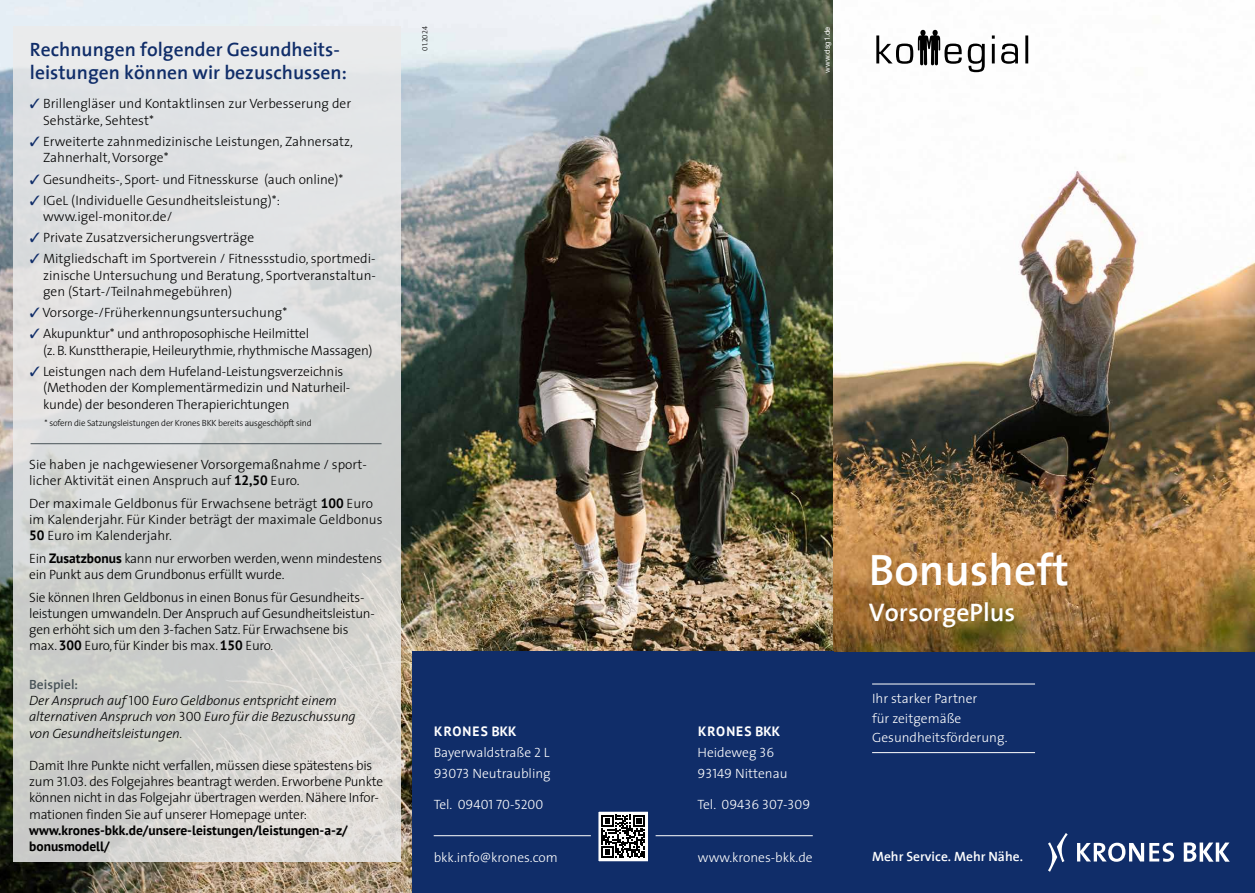
<style>
.page{position:relative;width:1255px;height:893px;background:#fff}
.page>*{position:absolute;margin:0;border:0;box-sizing:border-box;transform-origin:0 0}
.t1{font:600 44.4px "The Sans";color:#fff}
.t2{font:600 25.65px "The Sans";color:#fff}
.t3{font:600 19.5px/23.4px "The Sans";color:#102d69}
.t4{font:300 13.5px/16.2px "The Sans";letter-spacing:-.01em;color:#000}
.t5{font:300 13.5px/19.5px "The Sans";color:#fff}
.t6{font:italic 300 13.5px/16.2px "The Sans";letter-spacing:-.01em;color:#000}
.t7{font:700 13.5px/16.2px "PT Sans";color:#000}
.t8{font:13.5px "The Sans Light Caps";color:#fff}
.t9{font:600 13.5px "The Sans";color:#fff}
.t10{font:700 13.5px "PT Sans";letter-spacing:.08em;color:#fff}
.t11{font:300 9px "The Sans";letter-spacing:-.02em;color:#000}
.t12{font:7.5px "Helvetica Neue";color:#fff}
.t13{font:7.5px "The Sans Light Caps";color:#000}
.s1{color:#102d69}
.s2{font-family:"PT Sans";font-weight:700}
.s3{font-family:"The Sans Light Caps";font-weight:400}
.s4{font-weight:600;font-style:normal;color:#485358}
.s5{font-family:"The Sans Light Caps";font-weight:400;font-style:normal}
.s6{font-family:"The Sans";font-weight:300}
</style>
<div class="page">
<div style="left:833px;top:652px;width:421px;height:241px;background:#102d69"></div>
<img style="left:0;top:0;width:833px;height:893px">
<img style="left:833px;top:29px;width:421px;height:623px">
<svg style="left:13px;top:26px;width:387px;height:836px;background:#d8d9d8"></svg>
<hr style="left:31px;top:443px;width:350px;height:1px;background:#485358">
<hr style="left:872px;top:684px;width:163px;height:1px;background:#fff">
<hr style="left:872px;top:752px;width:163px;height:1px;background:#fff">
<svg style="left:876px;top:30px;width:152px;height:42px"></svg>
<svg style="left:1077px;top:843px;width:96px;height:19px"></svg>
<svg style="left:1048px;top:833px;width:19px;height:39px"></svg>
<svg style="left:1183px;top:842px;width:46px;height:20px"></svg>
<div style="left:412px;top:652px;width:421px;height:241px;background:#102d69"></div>
<hr style="left:433px;top:835px;width:379px;height:1px;background:#fff">
<div style="left:594px;top:808px;width:57px;height:57px;background:#fff"></div>
<svg style="left:601px;top:815px;width:44px;height:43px"></svg>
<div style="left:591px;top:804px;width:64px;height:65px;border:8px solid #102d69"></div>
<h3 class="t3" style="left:30px;top:37px;width:318px">Rechnungen folgender Gesundheits&shy;leistungen können wir bezuschussen:</h3>
<p class="t4" style="left:43px;top:95px;width:309px;text-indent:-13px"><span class="s1">✓</span> Brillengläser und Kontaktlinsen zur Verbesserung der<br>Sehstärke, Sehtest*</p>
<p class="t4" style="left:43px;top:133px;width:311px;text-indent:-13px"><span class="s1">✓</span> Erweiterte zahnmedizinische Leistungen, Zahnersatz,<br>Zahnerhalt, Vorsorge*</p>
<p class="t4" style="left:30px;top:170px;width:315px"><span class="s1">✓</span> Gesundheits-, Sport- und Fitnesskurse (auch online)*</p>
<p class="t4" style="left:43px;top:191px;width:238px;text-indent:-13px"><span class="s1">✓</span> IGeL (Individuelle Gesundheitsleistung)*: www.igel-monitor.de/</p>
<p class="t4" style="left:30px;top:229px;width:226px"><span class="s1">✓</span> Private Zusatzversicherungsverträge</p>
<p class="t4" style="left:43px;top:250px;width:334px;text-align:justify;text-indent:-13px"><span class="s1">✓</span> Mitgliedschaft im Sportverein / Fitnessstudio, sportmedi&shy;zinische Untersuchung und Beratung, Sportveranstaltun&shy;gen (Start-/Teilnahmegebühren)</p>
<p class="t4" style="left:30px;top:304px;width:259px"><span class="s1">✓</span> Vorsorge-/Früherkennungsuntersuchung*</p>
<p class="t4" style="left:43px;top:325px;width:331px;text-indent:-13px"><span class="s1">✓</span> Akupunktur* und anthroposophische Heilmittel<br>(z. B. Kunsttherapie, Heileurythmie, rhythmische Massagen)</p>
<p class="t4" style="left:43px;top:362px;width:309px;text-indent:-13px"><span class="s1">✓</span> Leistungen nach dem Hufeland-Leistungsverzeichnis (Methoden der Komplementärmedizin und Naturheil&shy;kunde) der besonderen Therapierichtungen</p>
<p class="t11" style="left:45px;top:416px;width:268px">* sofern die Satzungsleistungen der Krones BKK bereits ausgeschöpft sind</p>
<p class="t4" style="left:29px;top:456px;width:339px">Sie haben je nachgewiesener Vorsorgemaßnahme / sport&shy;licher Aktivität einen Anspruch auf <span class="s2">12,50</span> Euro.</p>
<p class="t4" style="left:29px;top:495px;width:355px">Der maximale Geldbonus für Erwachsene beträgt <span class="s2">100</span> Euro im Kalenderjahr. Für Kinder beträgt der maximale Geldbonus<br><span class="s2">50</span> Euro im Kalenderjahr.</p>
<p class="t4" style="left:29px;top:550px;width:355px">Ein <span class="s2">Zusatzbonus</span> kann nur erworben werden, wenn mindestens ein Punkt aus dem Grundbonus erfüllt wurde.</p>
<p class="t4" style="left:29px;top:588px;width:347px">Sie können Ihren Geldbonus in einen Bonus für Gesundheits&shy;leistungen umwandeln. Der Anspruch auf Gesundheitsleistun&shy;gen erhöht sich um den <span class="s3">3-</span>fachen Satz. Für Erwachsene bis max. <span class="s2">300</span> Euro, für Kinder bis max. <span class="s2">150</span> Euro.</p>
<p class="t6" style="left:29px;top:676px;width:328px"><span class="s4">Beispiel:<br></span>Der Anspruch auf <span class="s5">100</span> Euro Geldbonus entspricht einem alternativen Anspruch von <span class="s5">300</span> Euro für die Bezuschussung von Gesundheitsleistungen.</p>
<p class="t4" style="left:29px;top:757px;width:355px">Damit Ihre Punkte nicht verfallen, müssen diese spätestens bis zum <span class="s3">31.03.</span> des Folgejahres beantragt werden. Erworbene Punkte können nicht in das Folgejahr übertragen werden. Nähere Infor&shy;mationen finden Sie auf unserer Homepage unter:</p>
<p class="t7" style="left:29px;top:822px;width:320px">www.krones-bkk.de/unsere-leistungen/leistungen-a-z/ bonusmodell/</p>
<p class="t13" style="left:419px;top:51px;width:26px;rotate:-90deg">01.2024</p>
<p class="t12" style="left:821px;top:73px;width:47px;rotate:-90deg">www.dsg1.de</p>
<p class="t10" style="left:434px;top:722px;width:84px">KRONES BKK</p>
<p class="t5" style="left:433px;top:741px;width:119px;line-height:21px">Bayerwaldstraße <span class="s3">2</span> L<br><span class="s3">93073</span> Neutraubling</p>
<p class="t8" style="left:433px;top:793px;width:111px"><span class="s6">Tel.</span> 09401 70-5200</p>
<p class="t10" style="left:698px;top:722px;width:84px">KRONES BKK</p>
<p class="t5" style="left:697px;top:741px;width:92px;line-height:21px">Heideweg <span class="s3">36<br>93149</span> Nittenau</p>
<p class="t8" style="left:697px;top:793px;width:114px"><span class="s6">Tel.</span> 09436 307-309</p>
<p class="t5" style="left:433px;top:847px;width:126px">bkk.info@krones.com</p>
<p class="t5" style="left:697px;top:847px;width:116px">www.krones-bkk.de</p>
<h1 class="t1" style="left:868px;top:533px;width:202px">Bonusheft</h1>
<h2 class="t2" style="left:868px;top:591px;width:148px">VorsorgePlus</h2>
<p class="t5" style="left:872px;top:688px;width:137px">Ihr starker Partner<br>für zeitgemäße<br>Gesundheitsförderung.</p>
<p class="t9" style="left:872px;top:845px;width:152px">Mehr Service. Mehr Nähe.</p>
</div>
